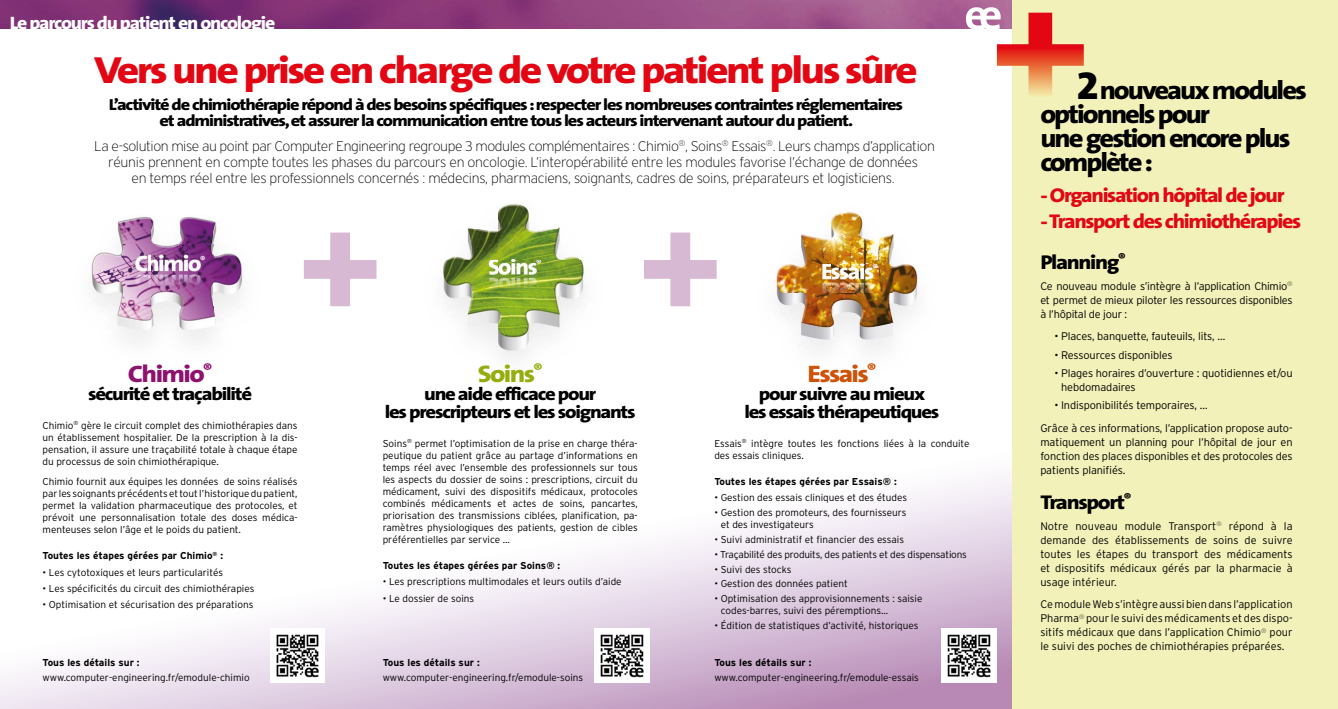
<style>
.page{position:relative;width:1338px;height:709px;background:#fff}
.page>*{position:absolute;margin:0;border:0;box-sizing:border-box;transform-origin:0 0}
.t1{font:800 38px "The Sans";letter-spacing:-.06em;color:#e30613;scale:1.15 1}
.t2{font:800 26px/24px "The Sans";letter-spacing:-.07em;color:#000;scale:1.1 1}
.t3{font:800 24px "The Sans";letter-spacing:-.06em;color:#8f116e;scale:1.15 1}
.t4{font:800 24px "The Sans";letter-spacing:-.06em;color:#cf5208;scale:1.15 1}
.t5{font:800 24px "The Sans";color:#95ad0d;scale:1.15 1}
.t6{font:800 20px/40.7px "The Sans";letter-spacing:-.06em;color:#e30613;scale:1.1 1}
.t7{font:800 20px "The Sans";letter-spacing:-.06em;color:#000;scale:1.15 1}
.t8{font:800 18px/18px "The Sans";letter-spacing:-.06em;color:#000;text-align:center;scale:1.15 1}
.t9{font:800 18px "The Sans";letter-spacing:-.06em;color:#fff;scale:1.1 1}
.t10{font:800 16px/16.2px "The Sans";letter-spacing:-.06em;color:#000;text-align:center;scale:1.15 1}
.t11{font:200 14px/16px "Interstate";letter-spacing:-.03em;color:#000;text-align:center}
.t12{font:300 11px/14px "Interstate";letter-spacing:-.01em;color:#000;text-align:justify}
.t13{font:300 10px/12px "Interstate";color:#000;text-align:justify}
.t14{font:700 10px "Interstate";color:#000}
.t15{font:300 10px "Interstate";letter-spacing:-.02em;color:#000}
.s1{font-family:"The Sans Extra Bold Caps";font-weight:400;font-size:39px}
.s2{color:#000}
</style>
<div class="page">
<svg style="left:0;top:260px;width:1012px;height:449px"></svg>
<img style="left:0;top:0;width:1012px;height:28px">
<img style="left:70px;top:260px;width:193px;height:105px">
<img style="left:89px;top:217px;width:155px;height:120px">
<img style="left:755px;top:260px;width:183px;height:115px">
<img style="left:769px;top:211px;width:155px;height:142px">
<img style="left:422px;top:260px;width:183px;height:125px">
<img style="left:437px;top:204px;width:154px;height:149px">
<svg style="left:304px;top:232px;width:72px;height:74px"></svg>
<svg style="left:644px;top:232px;width:73px;height:74px"></svg>
<img style="left:270px;top:628px;width:55px;height:55px">
<img style="left:942px;top:628px;width:55px;height:55px">
<img style="left:594px;top:628px;width:55px;height:55px">
<div style="left:1012px;top:0;width:326px;height:709px;background:#f2f1b9"></div>
<svg style="left:966px;top:7px;width:118px;height:90px"></svg>
<h3 class="t9" style="left:10px;top:8px;width:243px">Le parcours du patient en oncologie</h3>
<h1 class="t1" style="left:94px;top:38px;width:718px">Vers une prise en charge de votre patient plus sûre</h1>
<h3 class="t10" style="left:109px;top:96px;width:692px">L’activité de chimiothérapie répond à des besoins spécifiques : respecter les nombreuses contraintes réglementaires et administratives,et assurer la communication entre tous les acteurs intervenant autour du patient.</h3>
<p class="t11" style="left:94px;top:138px;width:842px">La e-solution mise au point par Computer Engineering regroupe 3 modules complémentaires : Chimio<sup>®</sup>, Soins<sup>®</sup> Essais<sup>®</sup>. Leurs champs d’application réunis prennent en compte toutes les phases du parcours en oncologie. L’interopérabilité entre les modules favorise l’échange de données<br>en temps réel entre les professionnels concernés : médecins, pharmaciens, soignants, cadres de soins, préparateurs et logisticiens.</p>
<h3 class="t3" style="left:128px;top:353px;width:75px">Chimio<sup>®</sup></h3>
<h3 class="t8" style="left:88px;top:384px;width:144px">sécurité et traçabilité</h3>
<p class="t13" style="left:43px;top:419px;width:257px">Chimio<sup>®</sup> gère le circuit complet des chimiothérapies dans un établissement hospitalier. De la prescription à la dis&shy;pensation, il assure une traçabilité totale à chaque étape du processus de soin chimiothérapique.</p>
<p class="t13" style="left:43px;top:475px;width:257px">Chimio fournit aux équipes les données de soins réalisés par les soignants précédents et tout l’historique du patient, permet la validation pharmaceutique des protocoles, et prévoit une personnalisation totale des doses médica&shy;menteuses selon l’âge et le poids du patient.</p>
<p class="t14" style="left:43px;top:550px;width:182px">Toutes les étapes gérées par Chimio<sup>®</sup> :</p>
<p class="t13" style="left:43px;top:566px;width:182px">• Les cytotoxiques et leurs particularités</p>
<p class="t13" style="left:43px;top:582px;width:213px">• Les spécificités du circuit des chimiothérapies</p>
<p class="t13" style="left:43px;top:598px;width:212px">• Optimisation et sécurisation des préparations</p>
<p class="t14" style="left:43px;top:656px;width:99px">Tous les détails sur :</p>
<p class="t13" style="left:43px;top:671px;width:209px">www.computer-engineering.fr/emodule-chimio</p>
<h3 class="t5" style="left:478px;top:353px;width:58px">Soins<sup>®</sup></h3>
<h3 class="t8" style="left:385px;top:384px;width:220px">une aide efficace pour<br>les prescripteurs et les soignants</h3>
<p class="t13" style="left:383px;top:437px;width:257px">Soins<sup>®</sup> permet l’optimisation de la prise en charge théra&shy;peutique du patient grâce au partage d’informations en temps réel avec l’ensemble des professionnels sur tous les aspects du dossier de soins : prescriptions, circuit du médicament, suivi des dispositifs médicaux, protocoles combinés médicaments et actes de soins, pancartes, priorisation des transmissions ciblées, planification, pa&shy;ramètres physiologiques des patients, gestion de cibles préférentielles par service …</p>
<p class="t14" style="left:383px;top:560px;width:179px">Toutes les étapes gérées par Soins® :</p>
<p class="t13" style="left:383px;top:575px;width:240px">• Les prescriptions multimodales et leurs outils d’aide</p>
<p class="t13" style="left:383px;top:592px;width:93px">• Le dossier de soins</p>
<p class="t14" style="left:383px;top:656px;width:99px">Tous les détails sur :</p>
<p class="t13" style="left:383px;top:671px;width:202px">www.computer-engineering.fr/emodule-soins</p>
<h3 class="t4" style="left:808px;top:353px;width:61px">Essais<sup>®</sup></h3>
<h3 class="t8" style="left:744px;top:384px;width:171px">pour suivre au mieux<br>les essais thérapeutiques</h3>
<p class="t13" style="left:714px;top:437px;width:257px">Essais<sup>®</sup> intègre toutes les fonctions liées à la conduite des essais cliniques.</p>
<p class="t14" style="left:714px;top:476px;width:184px">Toutes les étapes gérées par Essais® :</p>
<p class="t13" style="left:714px;top:491px;width:194px">• Gestion des essais cliniques et des études</p>
<p class="t13" style="left:721px;top:506px;width:187px;text-indent:-6px">• Gestion des promoteurs, des fournisseurs et des investigateurs</p>
<p class="t13" style="left:714px;top:533px;width:191px">• Suivi administratif et financier des essais</p>
<p class="t15" style="left:714px;top:548px;width:254px">• Traçabilité des produits, des patients et des dispensations</p>
<p class="t13" style="left:714px;top:563px;width:79px">• Suivi des stocks</p>
<p class="t13" style="left:714px;top:578px;width:135px">• Gestion des données patient</p>
<p class="t13" style="left:721px;top:592px;width:203px;text-indent:-6px">• Optimisation des approvisionnements : saisie codes-barres, suivi des péremptions...</p>
<p class="t13" style="left:714px;top:619px;width:206px">• Édition de statistiques d’activité, historiques</p>
<p class="t14" style="left:714px;top:656px;width:99px">Tous les détails sur :</p>
<p class="t13" style="left:714px;top:671px;width:206px">www.computer-engineering.fr/emodule-essais</p>
<h2 class="t2" style="left:1040px;top:78px;width:244px;text-indent:36px"><span class="s1">2</span> nouveaux modules optionnels pour<br>une gestion encore plus complète :</h2>
<h3 class="t6" style="left:1040px;top:175px;width:224px">- Organisation hôpital de jour</h3>
<h3 class="t6" style="left:1040px;top:200px;width:239px">- Transport des chimiothérapies<br><span class="s2">Planning</span><sup>®</sup></h3>
<p class="t12" style="left:1040px;top:279px;width:254px">Ce nouveau module s’intègre à l’application Chimio<sup>® </sup>et permet de mieux piloter les ressources disponibles à l’hôpital de jour :</p>
<p class="t12" style="left:1054px;top:329px;width:173px">• Places, banquette, fauteuils, lits, …</p>
<p class="t12" style="left:1054px;top:348px;width:120px">• Ressources disponibles</p>
<p class="t12" style="left:1061px;top:366px;width:233px;text-indent:-7px">• Plages horaires d’ouverture : quotidiennes et/ou hebdomadaires</p>
<p class="t12" style="left:1040px;top:394px;width:254px;line-height:22.5px;text-indent:14px">• Indisponibilités temporaires, …<br>Grâce à ces informations, l’application propose auto-</p>
<p class="t12" style="left:1040px;top:435px;width:254px">matiquement un planning pour l’hôpital de jour en fonction des places disponibles et des protocoles des patients planifiés.</p>
<h3 class="t7" style="left:1040px;top:485px;width:81px">Transport<sup>®</sup></h3>
<p class="t12" style="left:1040px;top:519px;width:254px">Notre nouveau module Transport<sup>®</sup> répond à la demande des établissements de soins de suivre toutes les étapes du transport des médicaments et dispositifs médicaux gérés par la pharmacie à usage intérieur.</p>
<p class="t12" style="left:1040px;top:597px;width:254px">Ce module Web s’intègre aussi bien dans l’application Pharma<sup>®</sup> pour le suivi des médicaments et des dispo&shy;sitifs médicaux que dans l’application Chimio<sup>®</sup> pour le suivi des poches de chimiothérapies préparées.</p>
</div>
